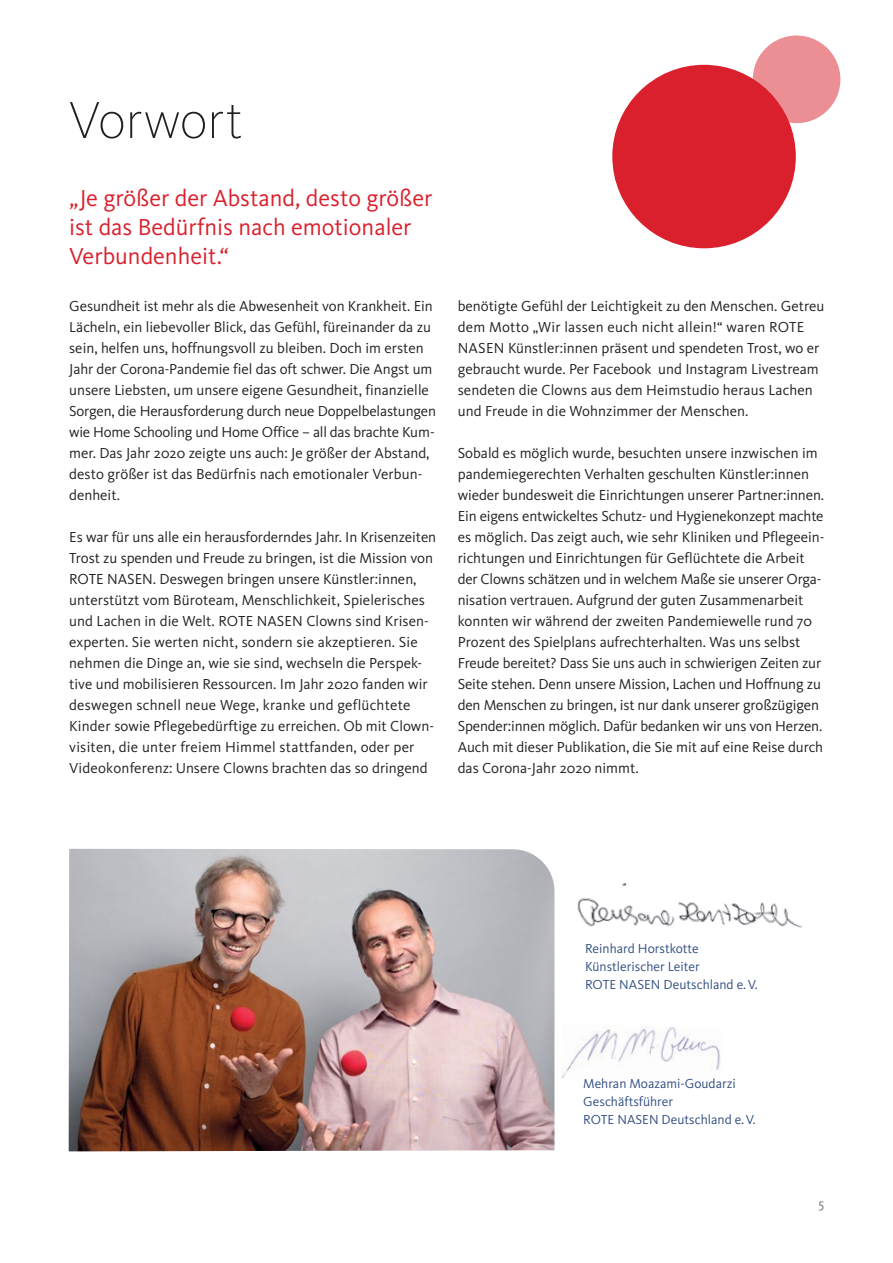
<style>
.page{position:relative;width:893px;height:1263px;background:#fff}
.page>*{position:absolute;margin:0;border:0;box-sizing:border-box;transform-origin:0 0}
.t1{font:200 54px "Kievit Pro";letter-spacing:-.005em;color:#231f20}
.t2{font:24px/28.8px "Kievit OT";color:#da202c}
.t3{font:15px/21px "Kievit Pro";color:#231f20}
.t4{font:13.5px/18px "Kievit OT";color:#324e83}
.t5{font:13.5px "Kievit OT";color:#6d6e71}
</style>
<div class="page">
<img style="left:561px;top:1026px;width:159px;height:53px">
<img style="left:577px;top:883px;width:225px;height:45px">
<div style="left:753px;top:36px;width:87px;height:87px;background:#ec8f95;border-radius:50%"></div>
<div style="left:612px;top:65px;width:184px;height:183px;background:#da202c;border-radius:50%"></div>
<img style="left:69px;top:849px;width:485px;height:302px">
<h1 class="t1" style="left:69px;top:88px;width:176px">Vorwort</h1>
<h2 class="t2" style="left:69px;top:184px;width:365px">„Je größer der Abstand, desto größer ist das Bedürfnis nach emotionaler<br>Verbundenheit.“</h2>
<p class="t3" style="left:69px;top:296px;width:368px">Gesundheit ist mehr als die Abwesenheit von Krankheit. Ein Lächeln, ein liebevoller Blick, das Gefühl, füreinander da zu sein, helfen uns, hoffnungsvoll zu bleiben. Doch im ersten Jahr der Corona-Pandemie fiel das oft schwer. Die Angst um unsere Liebsten, um unsere eigene Gesundheit, finanzielle Sorgen, die Herausforderung durch neue Doppelbelastungen wie Home Schooling und Home Office – all das brachte Kum&shy;mer. Das Jahr 2020 zeigte uns auch: Je größer der Abstand, desto größer ist das Bedürfnis nach emotionaler Verbun&shy;denheit.</p>
<p class="t3" style="left:69px;top:527px;width:368px">Es war für uns alle ein herausforderndes Jahr. In Krisenzeiten Trost zu spenden und Freude zu bringen, ist die Mission von ROTE NASEN. Deswegen bringen unsere Künstler:innen, unterstützt vom Büroteam, Menschlichkeit, Spielerisches und Lachen in die Welt. ROTE NASEN Clowns sind Krisen&shy;experten. Sie werten nicht, sondern sie akzeptieren. Sie nehmen die Dinge an, wie sie sind, wechseln die Perspek&shy;tive und mobilisieren Ressourcen. Im Jahr 2020 fanden wir deswegen schnell neue Wege, kranke und geflüchtete Kinder sowie Pflegebedürftige zu erreichen. Ob mit Clown&shy;visiten, die unter freiem Himmel stattfanden, oder per Videokonferenz: Unsere Clowns brachten das so dringend</p>
<p class="t3" style="left:458px;top:296px;width:368px">benötigte Gefühl der Leichtigkeit zu den Menschen. Getreu dem Motto „Wir lassen euch nicht allein!“ waren ROTE NASEN Künstler:innen präsent und spendeten Trost, wo er gebraucht wurde. Per Facebook und Instagram Livestream sendeten die Clowns aus dem Heimstudio heraus Lachen und Freude in die Wohnzimmer der Menschen.</p>
<p class="t3" style="left:458px;top:443px;width:368px">Sobald es möglich wurde, besuchten unsere inzwischen im pandemiegerechten Verhalten geschulten Künstler:innen wieder bundesweit die Einrichtungen unserer Partner:innen.<br>Ein eigens entwickeltes Schutz- und Hygienekonzept machte es möglich. Das zeigt auch, wie sehr Kliniken und Pflegeein&shy;richtungen und Einrichtungen für Geflüchtete die Arbeit der Clowns schätzen und in welchem Maße sie unserer Orga&shy;nisation vertrauen. Aufgrund der guten Zusammenarbeit konnten wir während der zweiten Pandemiewelle rund 70<br>Prozent des Spielplans aufrechterhalten. Was uns selbst Freude bereitet? Dass Sie uns auch in schwierigen Zeiten zur Seite stehen. Denn unsere Mission, Lachen und Hoffnung zu den Menschen zu bringen, ist nur dank unserer großzügigen Spender:innen möglich. Dafür bedanken wir uns von Herzen.<br>Auch mit dieser Publikation, die Sie mit auf eine Reise durch das Corona-Jahr 2020 nimmt.</p>
<p class="t4" style="left:585px;top:940px;width:174px">Reinhard Horstkotte<br>Künstlerischer Leiter<br>ROTE NASEN Deutschland e.V.</p>
<p class="t4" style="left:583px;top:1074px;width:174px">Mehran Moazami-Goudarzi<br>Geschäftsführer<br>ROTE NASEN Deutschland e.V.</p>
<p class="t5" style="left:819px;top:1196px;width:7px">5</p>
</div>
